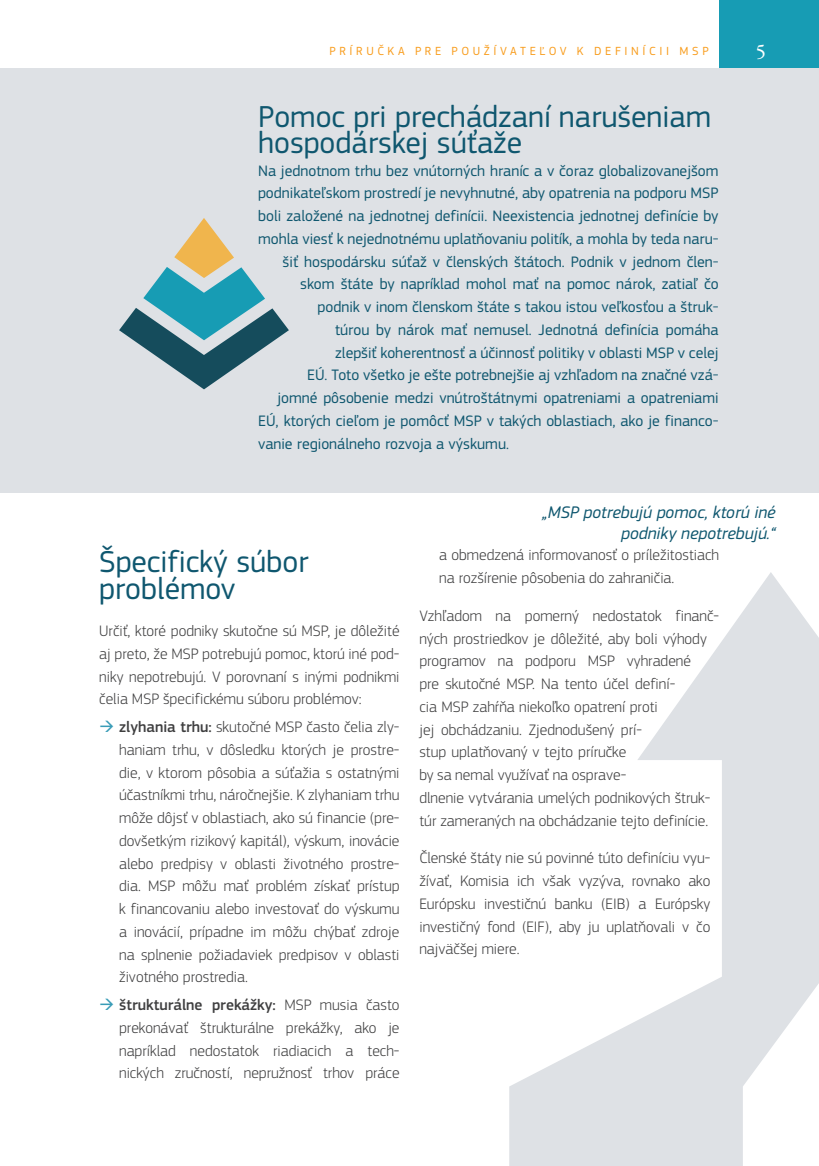
<style>
.page{position:relative;width:819px;height:1166px;background:#fff}
.page>*{position:absolute;margin:0;border:0;box-sizing:border-box;transform-origin:0 0}
.title_2{font:31.5px/26.2px "EC Square Sans Pro";color:#0f576f}
.t1{font:21px "Garamond Premr Pro";color:#fff}
.quote{font:italic 17.5px/21px "EC Square Sans Pro";color:#0f576f;text-align:right}
.body{font:300 15.75px/22.8px "EC Square Sans Pro";color:#3e3e3f;text-align:justify}
.gray_faux_body_2{font:15.75px "EC Square Sans Pro";color:#0f576f}
.t2{font:12.25px "EC Square Sans Pro";letter-spacing:.295em;color:#f89c1c}
.s1{color:#399cb7}
.s2{font-weight:500}
</style>
<div class="page">
<div style="left:719px;top:0;width:100px;height:68px;background:#179cb4"></div>
<div style="left:0;top:68px;width:819px;height:425px;background:#dee1e5"></div>
<svg style="left:509px;top:572px;width:310px;height:594px"></svg>
<svg style="left:119px;top:218px;width:170px;height:171px"></svg>
<p class="t2" style="left:329px;top:44px;width:95px">Pr ír učka pre</p>
<p class="t2" style="left:451px;top:44px;width:153px">používate ľov k defin</p>
<p class="t2" style="left:642px;top:44px;width:14px">í cii</p>
<p class="t2" style="left:679px;top:44px;width:31px">MSP</p>
<h2 class="t1" style="left:755px;top:39px;width:12px">5</h2>
<p class="title_2" style="left:258px;top:103px;width:454px">Pomoc pri prechádzaní narušeniam hospodárskej súťaže</p>
<p class="gray_faux_body_2" style="left:258px;top:161px;width:462px">Na jednotnom trhu bez vnútorných hraníc a v čoraz globalizovanejšom</p>
<p class="gray_faux_body_2" style="left:258px;top:184px;width:462px">podnikateľskom prostredí je nevyhnutné, aby opatrenia na podporu MSP</p>
<p class="gray_faux_body_2" style="left:258px;top:207px;width:462px">boli založené na jednotnej definícii. Neexistencia jednotnej definície by</p>
<p class="gray_faux_body_2" style="left:258px;top:229px;width:462px">mohla viesť k nejednotnému uplatňovaniu politík, a mohla by teda naru-</p>
<p class="gray_faux_body_2" style="left:282px;top:252px;width:437px">šiť hospodársku súťaž v členských štátoch. Podnik v jednom člen-</p>
<p class="gray_faux_body_2" style="left:300px;top:275px;width:420px">skom štáte by napríklad mohol mať na pomoc nárok, zatiaľ čo</p>
<p class="gray_faux_body_2" style="left:317px;top:298px;width:402px">podnik v inom členskom štáte s takou istou veľkosťou a štruk-</p>
<p class="gray_faux_body_2" style="left:335px;top:320px;width:385px">túrou by nárok mať nemusel. Jednotná definícia pomáha</p>
<p class="gray_faux_body_2" style="left:335px;top:343px;width:385px">zlepšiť koherentnosť a účinnosť politiky v oblasti MSP v celej</p>
<p class="gray_faux_body_2" style="left:307px;top:366px;width:413px">EÚ. Toto všetko je ešte potrebnejšie aj vzhľadom na značné vzá-</p>
<p class="gray_faux_body_2" style="left:277px;top:389px;width:443px">jomné pôsobenie medzi vnútroštátnymi opatreniami a opatreniami</p>
<p class="gray_faux_body_2" style="left:258px;top:411px;width:462px">EÚ, ktorých cieľom je pomôcť MSP v takých oblastiach, ako je financo-</p>
<p class="gray_faux_body_2" style="left:258px;top:434px;width:252px">vanie regionálneho rozvoja a výskumu.</p>
<p class="title_2" style="left:99px;top:549px;width:211px">Špecifický súbor problémov</p>
<p class="body" style="left:99px;top:619px;width:302px">Určiť, ktoré podniky skutočne sú MSP, je dôležité aj preto, že MSP potrebujú pomoc, ktorú iné pod&shy;niky nepotrebujú. V porovnaní s inými podnikmi čelia MSP špecifickému súboru problémov:</p>
<p class="body" style="left:119px;top:715px;width:282px;text-indent:-20px"><span class="s1">→</span> <span class="s2">zlyhania trhu:</span> skutočné MSP často čelia zly&shy;haniam trhu, v dôsledku ktorých je prostre&shy;die, v ktorom pôsobia a súťažia s ostatnými účastníkmi trhu, náročnejšie. K zlyhaniam trhu môže dôjsť v oblastiach, ako sú financie (pre&shy;dovšetkým rizikový kapitál), výskum, inovácie alebo predpisy v oblasti životného prostre&shy;dia. MSP môžu mať problém získať prístup k financovaniu alebo investovať do výskumu a inovácií, prípadne im môžu chýbať zdroje na splnenie požiadaviek predpisov v oblasti životného prostredia.</p>
<p class="body" style="left:119px;top:993px;width:282px;text-indent:-20px"><span class="s1">→</span> <span class="s2">štrukturálne prekážky:</span> MSP musia často prekonávať štrukturálne prekážky, ako je napríklad nedostatok riadiacich a tech&shy;nických zručností, nepružnosť trhov práce</p>
<p class="quote" style="left:542px;top:502px;width:235px">„MSP potrebujú pomoc, ktorú iné podniky nepotrebujú.“</p>
<p class="body" style="left:439px;top:544px;width:281px">a obmedzená informovanosť o príležitostiach na rozšírenie pôsobenia do zahraničia.</p>
<p class="body" style="left:419px;top:604px;width:301px;text-align:left">Vzhľadom na pomerný nedostatok finanč&shy;ných prostriedkov je dôležité, aby boli výhody programov na podporu MSP vyhradené<br>pre skutočné MSP. Na tento účel definí-<br>cia MSP zahŕňa niekoľko opatrení proti<br>jej obchádzaniu. Zjednodušený prí-<br>stup uplatňovaný v tejto príručke<br>by sa nemal využívať na osprave-<br>dlnenie vytvárania umelých podnikových štruk&shy;túr zameraných na obchádzanie tejto definície.</p>
<p class="body" style="left:419px;top:846px;width:292px">Členské štáty nie sú povinné túto definíciu vyu&shy;žívať, Komisia ich však vyzýva, rovnako ako Európsku investičnú banku (EIB) a Európsky investičný fond (EIF), aby ju uplatňovali v čo najväčšej miere.</p>
</div>
